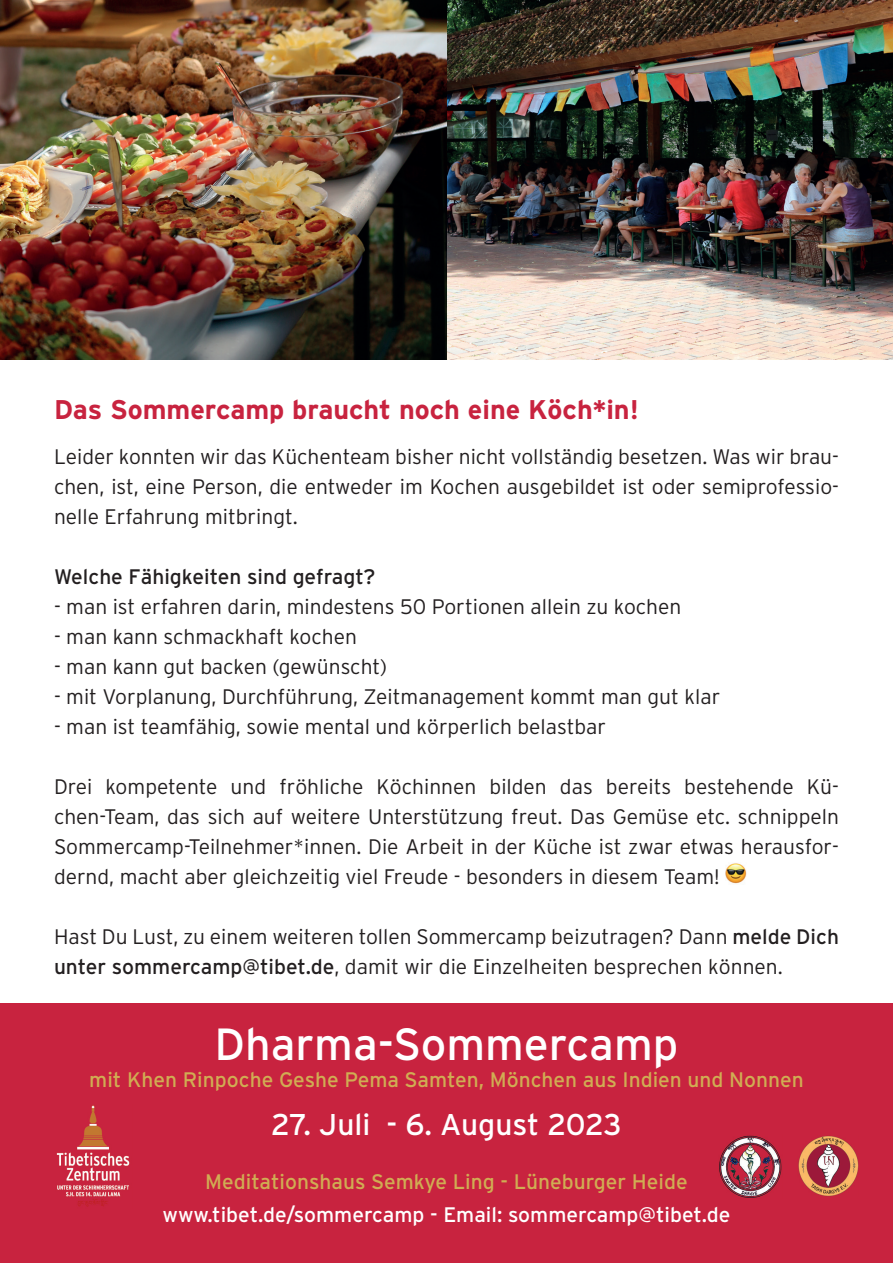
<style>
.page{position:relative;width:893px;height:1263px;background:#fff}
.page>*{position:absolute;margin:0;border:0;box-sizing:border-box;transform-origin:0 0}
.t1{font:45px "Interstate";color:#fff}
.t2{font:30px "Interstate";color:#fff}
.t3{font:700 27px "Interstate";color:#c8233f}
.t4{font:300 21px/30px "Interstate";color:#231f20;text-align:justify}
.t5{font:21px "Interstate";color:#d0ad53}
.t6{font:21px "Interstate";color:#fff}
.t7{font:21px "Interstate";color:#231f20}
.s1{font-weight:400}
</style>
<div class="page">
<img style="left:0;top:0;width:893px;height:359px">
<img style="left:725px;top:863px;width:21px;height:21px">
<div style="left:0;top:1003px;width:893px;height:260px;background:#c8233f"></div>
<img style="left:56px;top:1105px;width:74px;height:102px">
<img style="left:719px;top:1135px;width:63px;height:63px">
<img style="left:798px;top:1135px;width:61px;height:61px">
<p class="t3" style="left:54px;top:394px;width:586px">Das Sommercamp braucht noch eine Köch*in!</p>
<p class="t4" style="left:54px;top:441px;width:786px">Leider konnten wir das Küchenteam bisher nicht vollständig besetzen. Was wir brau&shy;chen, ist, eine Person, die entweder im Kochen ausgebildet ist oder semiprofessio&shy;nelle Erfahrung mitbringt.</p>
<p class="t7" style="left:54px;top:565px;width:323px">Welche Fähigkeiten sind gefragt?</p>
<p class="t4" style="left:54px;top:591px;width:629px">- man ist erfahren darin, mindestens 50 Portionen allein zu kochen</p>
<p class="t4" style="left:54px;top:621px;width:304px">- man kann schmackhaft kochen</p>
<p class="t4" style="left:54px;top:651px;width:335px">- man kann gut backen (gewünscht)</p>
<p class="t4" style="left:54px;top:681px;width:668px">- mit Vorplanung, Durchführung, Zeitmanagement kommt man gut klar</p>
<p class="t4" style="left:54px;top:711px;width:553px">- man ist teamfähig, sowie mental und körperlich belastbar</p>
<p class="t4" style="left:54px;top:771px;width:786px">Drei kompetente und fröhliche Köchinnen bilden das bereits bestehende Kü&shy;chen-Team, das sich auf weitere Unterstützung freut. Das Gemüse etc. schnippeln Sommercamp-Teilnehmer*innen. Die Arbeit in der Küche ist zwar etwas herausfor&shy;dernd, macht aber gleichzeitig viel Freude - besonders in diesem Team!</p>
<p class="t4" style="left:54px;top:921px;width:786px">Hast Du Lust, zu einem weiteren tollen Sommercamp beizutragen? Dann <span class="s1">melde Dich unter sommercamp@tibet.de</span>, damit wir die Einzelheiten besprechen können.</p>
<h1 class="t1" style="left:215px;top:1019px;width:465px">Dharma-Sommercamp</h1>
<p class="t5" style="left:89px;top:1068px;width:716px">mit Khen Rinpoche Geshe Pema Samten, Mönchen aus Indien und Nonnen</p>
<h2 class="t2" style="left:271px;top:1108px;width:352px">27. Juli - 6. August 2023</h2>
<p class="t5" style="left:205px;top:1170px;width:484px">Meditationshaus Semkye Ling - Lüneburger Heide</p>
<p class="t6" style="left:162px;top:1203px;width:570px">www.tibet.de/sommercamp - Email: sommercamp@tibet.de</p>
</div>
